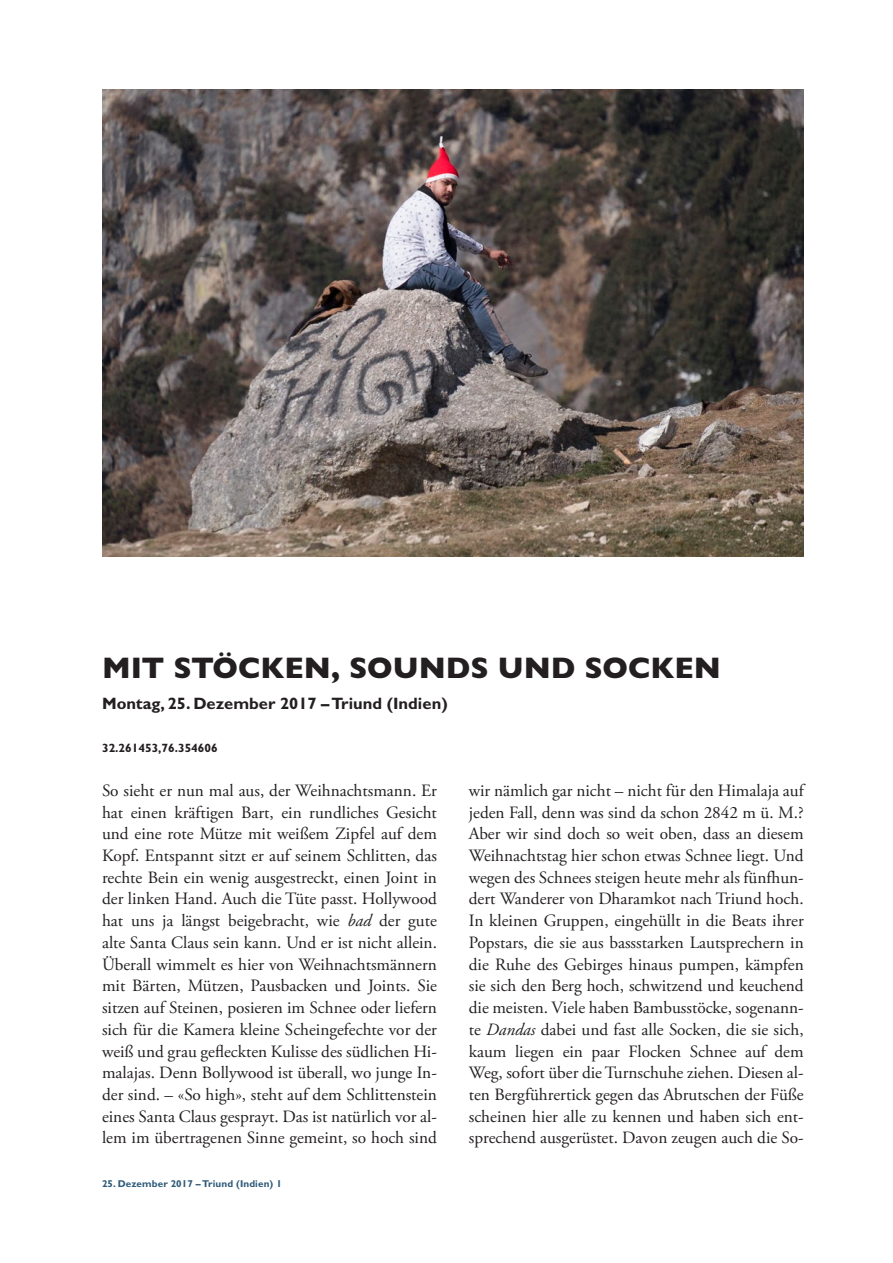
<style>
.page{position:relative;width:893px;height:1263px;background:#fff}
.page>*{position:absolute;margin:0;border:0;box-sizing:border-box;transform-origin:0 0}
.Titel{font:800 30px "Gill Sans MT Pro";color:#231f20}
.Lauftext_ohne_Einzug{font:17.25px/21.8px "Adobe Garamond Pro";color:#231f20;text-align:justify}
.Vorspann{font:700 16.5px "Gill Sans MT Pro";color:#231f20}
.Episoda_Geotag{font:700 12px "Gill Sans MT Pro";color:#231f20}
.t1{font:700 9.9px "Gill Sans MT Pro";letter-spacing:.01em;color:#2e5978}
.s1{font-style:italic}
</style>
<div class="page">
<img style="left:102px;top:89px;width:702px;height:468px">
<p class="Titel" style="left:102px;top:650px;width:620px">MIT STÖCKEN, SOUNDS UND SOCKEN</p>
<p class="Vorspann" style="left:102px;top:693px;width:347px">Montag, 25. Dezember 2017 – Triund (Indien)</p>
<p class="Episoda_Geotag" style="left:102px;top:741px;width:117px">32.261453,76.354606</p>
<p class="Lauftext_ohne_Einzug" style="left:102px;top:780px;width:336px">So sieht er nun mal aus, der Weihnachtsmann. Er hat einen kräftigen Bart, ein rundliches Gesicht und eine rote Mütze mit weißem Zipfel auf dem Kopf. Entspannt sitzt er auf seinem Schlitten, das rechte Bein ein wenig ausgestreckt, einen Joint in der linken Hand. Auch die Tüte passt. Hollywood hat uns ja längst beigebracht, wie <span class="s1">bad</span> der gute alte Santa Claus sein kann. Und er ist nicht allein.<br>Überall wimmelt es hier von Weihnachtsmännern mit Bärten, Mützen, Pausbacken und Joints. Sie sitzen auf Steinen, posieren im Schnee oder liefern sich für die Kamera kleine Scheingefechte vor der weiß und grau gefleckten Kulisse des südlichen Hi&shy;malajas. Denn Bollywood ist überall, wo junge In&shy;der sind. – «So high», steht auf dem Schlittenstein eines Santa Claus gesprayt. Das ist natürlich vor al&shy;lem im übertragenen Sinne gemeint, so hoch sind</p>
<p class="Lauftext_ohne_Einzug" style="left:469px;top:780px;width:336px">wir nämlich gar nicht – nicht für den Himalaja auf jeden Fall, denn was sind da schon 2842 m ü. M.?<br>Aber wir sind doch so weit oben, dass an diesem Weihnachtstag hier schon etwas Schnee liegt. Und wegen des Schnees steigen heute mehr als fünfhun&shy;dert Wanderer von Dharamkot nach Triund hoch.<br>In kleinen Gruppen, eingehüllt in die Beats ihrer Popstars, die sie aus bassstarken Lautsprechern in die Ruhe des Gebirges hinaus pumpen, kämpfen sie sich den Berg hoch, schwitzend und keuchend die meisten. Viele haben Bambusstöcke, sogenann&shy;te <span class="s1">Dandas</span> dabei und fast alle Socken, die sie sich, kaum liegen ein paar Flocken Schnee auf dem Weg, sofort über die Turnschuhe ziehen. Diesen al&shy;ten Bergführertick gegen das Abrutschen der Füße scheinen hier alle zu kennen und haben sich ent&shy;sprechend ausgerüstet. Davon zeugen auch die So-</p>
<p class="t1" style="left:102px;top:1177px;width:181px">25. Dezember 2017 – Triund (Indien) 1</p>
</div>
